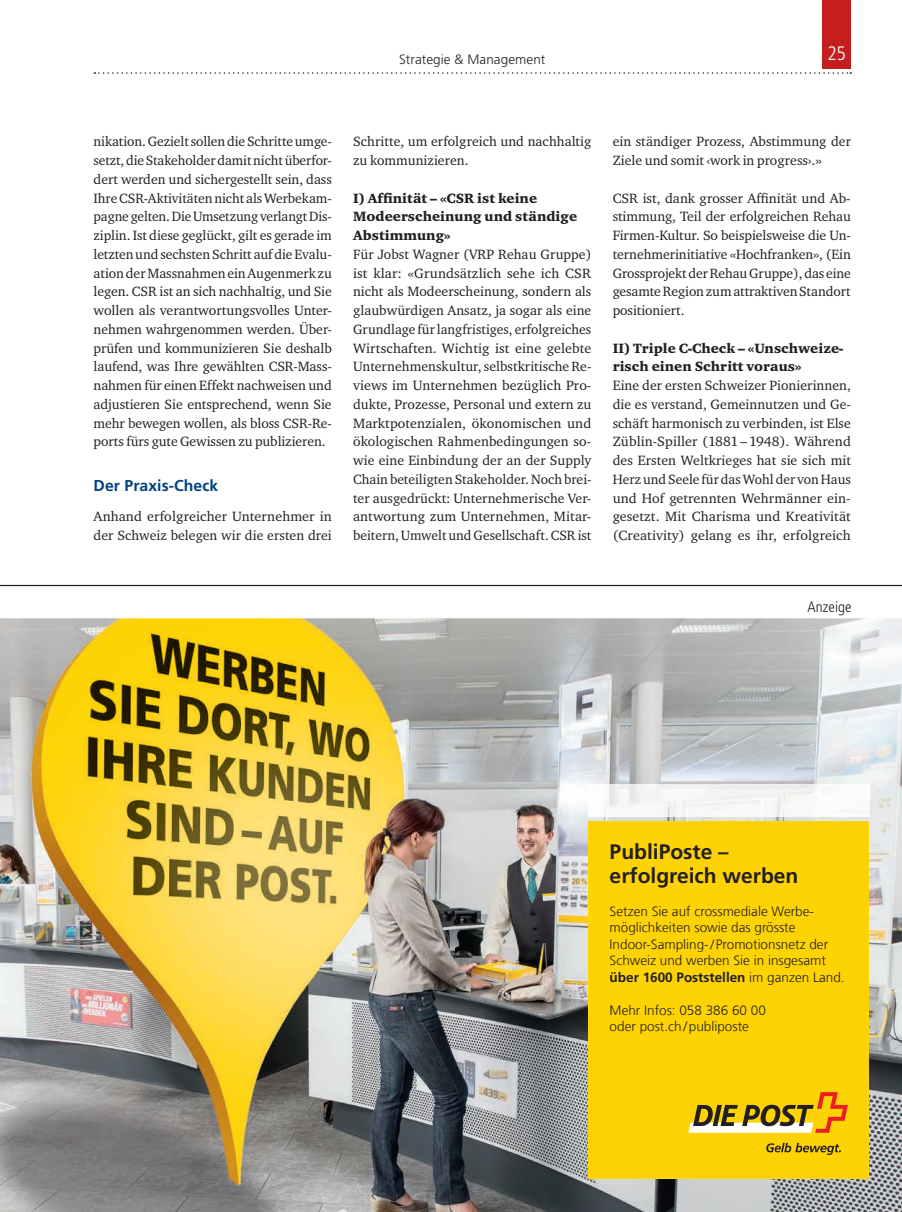
<style>
.page{position:relative;width:902px;height:1212px;background:#fff}
.page>*{position:absolute;margin:0;border:0;box-sizing:border-box;transform-origin:0 0}
.t1{font:700 21px/24px "Frutiger LT Com";color:#231f20}
.Pagina{font:300 condensed 19.5px "Frutiger LT Std";color:#fff}
.Zwischentitel{font:700 15.75px "Frutiger LT Std";letter-spacing:.005em;color:#014081}
.t2{font:300 condensed 15px "Frutiger LT Std";letter-spacing:.005em;color:#231f20}
.Grundtext{font:13.8px/18.8px "Charter ITC";letter-spacing:.005em;color:#231f20;text-align:justify}
.Sub_Zwischentitel{font:13.8px/18.8px "Charter ITC Blac";letter-spacing:.005em;color:#231f20}
.t3{font:300 13.5px/16.5px "Frutiger LT Com";color:#231f20}
.Kapitel{font:300 13.5px "Frutiger LT Std";letter-spacing:.005em;color:#231f20}
.s1{font-weight:700}
</style>
<div class="page">
<div style="left:822px;top:0;width:28px;height:68px;background:#c41e1f"></div>
<svg style="left:94px;top:72px;width:757px;height:2px"></svg>
<img style="left:0;top:618px;width:901px;height:594px">
<div style="left:588px;top:822px;width:281px;height:357px;background:#fed304"></div>
<img style="left:588px;top:784px;width:281px;height:32px">
<svg style="left:688px;top:1092px;width:159px;height:41px"></svg>
<svg style="left:766px;top:1143px;width:74px;height:12px"></svg>
<hr style="left:0;top:585px;width:901px;height:1px;background:#231f20">
<p class="Kapitel" style="left:399px;top:51px;width:148px">Strategie &amp; Management</p>
<p class="Pagina" style="left:827px;top:42px;width:20px">25</p>
<p class="Grundtext" style="left:94px;top:132px;width:240px">nikation. Gezielt sollen die Schritte umge&shy;setzt, die Stakeholder damit nicht überfor&shy;dert werden und sichergestellt sein, dass Ihre CSR-Aktivitäten nicht als Werbekam&shy;pagne gelten. Die Umsetzung verlangt Dis&shy;ziplin. Ist diese geglückt, gilt es gerade im letzten und sechsten Schritt auf die Evalu&shy;ation der Massnahmen ein Augenmerk zu legen. CSR ist an sich nachhaltig, und Sie wollen als verantwortungsvolles Unter&shy;nehmen wahrgenommen werden. Über&shy;prüfen und kommunizieren Sie deshalb laufend, was Ihre gewählten CSR-Mass&shy;nahmen für einen Effekt nachweisen und adjustieren Sie entsprechend, wenn Sie mehr bewegen wollen, als bloss CSR-Re&shy;ports fürs gute Gewissen zu publizieren.</p>
<p class="Zwischentitel" style="left:94px;top:477px;width:126px">Der Praxis-Check</p>
<p class="Grundtext" style="left:94px;top:507px;width:240px">Anhand erfolgreicher Unternehmer in der Schweiz belegen wir die ersten drei</p>
<p class="Grundtext" style="left:353px;top:132px;width:240px">Schritte, um erfolgreich und nachhaltig zu kommunizieren.</p>
<p class="Sub_Zwischentitel" style="left:353px;top:188px;width:225px">I) Affinität – «CSR ist keine<br>Modeerscheinung und ständige<br>Abstimmung»</p>
<p class="Grundtext" style="left:353px;top:244px;width:240px">Für Jobst Wagner (VRP Rehau Gruppe) ist klar: «Grundsätzlich sehe ich CSR nicht als Modeerscheinung, sondern als glaubwürdigen Ansatz, ja sogar als eine Grundlage für langfristiges, erfolgreiches Wirtschaften. Wichtig ist eine gelebte Unternehmenskultur, selbstkritische Re&shy;views im Unternehmen bezüglich Pro&shy;dukte, Prozesse, Personal und extern zu Marktpotenzialen, ökonomischen und ökologischen Rahmenbedingungen so&shy;wie eine Einbindung der an der Supply Chain beteiligten Stakeholder. Noch brei&shy;ter ausgedrückt: Unternehmerische Ver&shy;antwortung zum Unternehmen, Mitar&shy;beitern, Umwelt und Gesellschaft.CSR ist</p>
<p class="Grundtext" style="left:612px;top:132px;width:240px">ein ständiger Prozess, Abstimmung der<br>Ziele und somit ‹work in progress›.»</p>
<p class="Grundtext" style="left:612px;top:188px;width:240px">CSR ist, dank grosser Affinität und Ab&shy;stimmung, Teil der erfolgreichen Rehau Firmen-Kultur. So beispielsweise die Un&shy;ternehmerinitiative «Hochfranken», (Ein Grossprojekt der Rehau Gruppe), das eine gesamte Region zum attraktiven Standort positioniert.</p>
<p class="Sub_Zwischentitel" style="left:612px;top:338px;width:232px">II) Triple C-Check – «Unschweize&shy;risch einen Schritt voraus»</p>
<p class="Grundtext" style="left:612px;top:376px;width:240px">Eine der ersten Schweizer Pionierinnen, die es verstand, Gemeinnutzen und Ge&shy;schäft harmonisch zu verbinden, ist Else Züblin-Spiller (1881–1948). Während des Ersten Weltkrieges hat sie sich mit Herz und Seele für das Wohl der von Haus und Hof getrennten Wehrmänner ein&shy;gesetzt. Mit Charisma und Kreativität (Creativity) gelang es ihr, erfolgreich</p>
<p class="t2" style="left:807px;top:599px;width:45px">Anzeige</p>
<p class="t1" style="left:609px;top:839px;width:190px">PubliPoste – erfolgreich werben</p>
<p class="t3" style="left:609px;top:903px;width:236px">Setzen Sie auf crossmediale Werbe&shy;möglichkeiten sowie das grösste Indoor-Sampling- / Promotionsnetz der Schweiz und werben Sie in insgesamt <span class="s1">über 1600 Poststellen</span> im ganzen Land.</p>
<p class="t3" style="left:609px;top:1002px;width:158px">Mehr Infos: 058 386 60 00 oder post.ch / publiposte</p>
</div>
